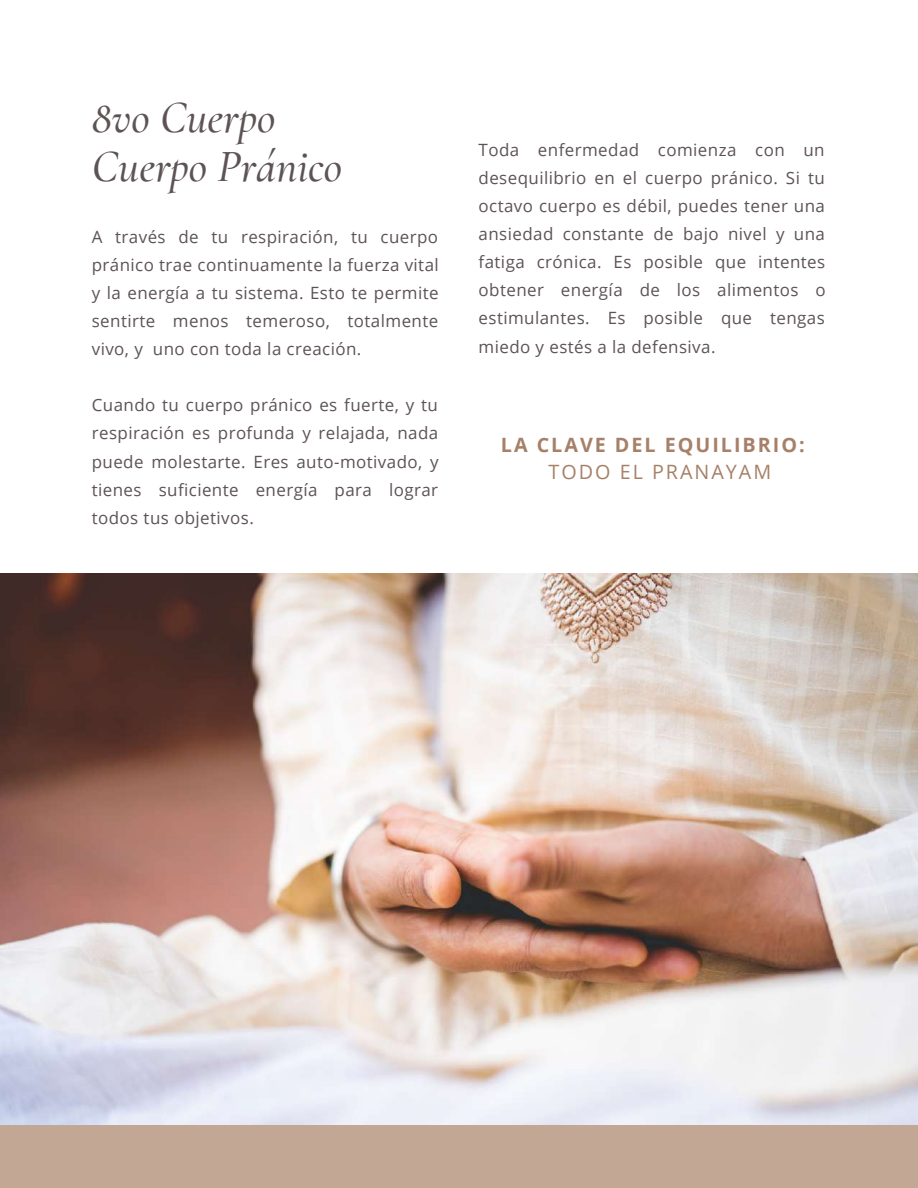
<style>
.page{position:relative;width:918px;height:1188px;background:#fff}
.page>*{position:absolute;margin:0;border:0;box-sizing:border-box;transform-origin:0 0}
.t1{font:italic 500 45.15px/48.8px "Cormorant Garamond";color:#5d5354}
.t2{font:700 19.8px "Open Sans";letter-spacing:.1em;color:#a68068}
.t3{font:19.8px "Open Sans";letter-spacing:.1em;color:#a68068}
.t4{font:16.95px/28.2px "Open Sans";letter-spacing:.025em;color:#5d5354;text-align:justify}
</style>
<div class="page">
<img style="left:0;top:573px;width:918px;height:552px">
<div style="left:0;top:1125px;width:918px;height:63px;background:#c2a894"></div>
<h1 class="t1" style="left:92px;top:93px;width:252px">8vo Cuerpo<br>Cuerpo Pránico</h1>
<p class="t4" style="left:92px;top:222px;width:349px">A través de tu respiración, tu cuerpo pránico trae continuamente la fuerza vital y la energía a tu sistema. Esto te permite sentirte menos temeroso, totalmente vivo, y uno con toda la creación.</p>
<p class="t4" style="left:92px;top:391px;width:348px">Cuando tu cuerpo pránico es fuerte, y tu respiración es profunda y relajada, nada puede molestarte. Eres auto-motivado, y tienes suficiente energía para lograr todos tus objetivos.</p>
<p class="t4" style="left:479px;top:135px;width:349px">Toda enfermedad comienza con un desequilibrio en el cuerpo pránico. Si tu octavo cuerpo es débil, puedes tener una ansiedad constante de bajo nivel y una fatiga crónica. Es posible que intentes obtener energía de los alimentos o estimulantes. Es posible que tengas miedo y estés a la defensiva.</p>
<p class="t2" style="left:501px;top:430px;width:305px">LA CLAVE DEL EQUILIBRIO:</p>
<p class="t3" style="left:549px;top:457px;width:224px">TODO EL PRANAYAM</p>
</div>
